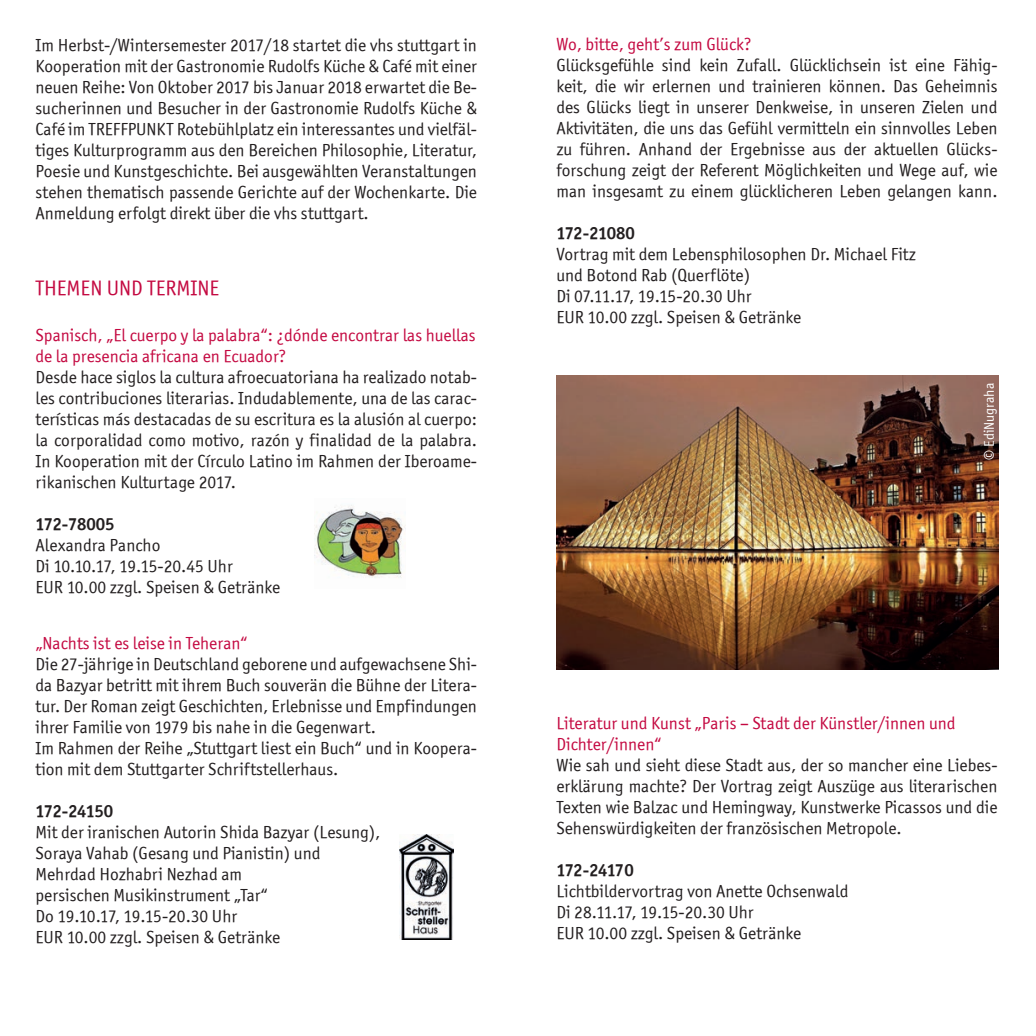
<style>
.page{position:relative;width:1036px;height:1036px;background:#fff}
.page>*{position:absolute;margin:0;border:0;box-sizing:border-box;transform-origin:0 0}
.t1{font:21px "Officina Sans ITCTT Book";color:#c40941}
.t2{font:17.5px/21px "Officina Sans ITCTT Book";color:#231f20}
.t3{font:17.5px/21px "Officina Sans ITCTT Book";color:#c40941}
.t4{font:17.5px "Officina Sans ITCTT Bold";letter-spacing:-.045em;color:#231f20}
.t5{font:14px "Officina Sans ITCTT Book";color:#fff}
.s1{font-family:"Officina Sans ITCTT Bold"}
</style>
<div class="page">
<img style="left:315px;top:505px;width:90px;height:73px">
<img style="left:399px;top:834px;width:54px;height:105px">
<img style="left:556px;top:375px;width:442px;height:294px">
<p class="t2" style="left:36px;top:34px;width:443px;text-align:justify">Im Herbst-/Wintersemester 2017/18 startet die vhs stuttgart in Kooperation mit der Gastronomie Rudolfs Küche &amp; Café mit einer neuen Reihe: Von Oktober 2017 bis Januar 2018 erwartet die Be&shy;sucherinnen und Besucher in der Gastronomie Rudolfs Küche &amp; Café im TREFFPUNKT Rotebühlplatz ein interessantes und vielfäl&shy;tiges Kulturprogramm aus den Bereichen Philosophie, Literatur, Poesie und Kunstgeschichte. Bei ausgewählten Veranstaltungen stehen thematisch passende Gerichte auf der Wochenkarte. Die Anmeldung erfolgt direkt über die vhs stuttgart.</p>
<p class="t1" style="left:36px;top:275px;width:185px">THEMEN UND TERMINE</p>
<p class="t3" style="left:36px;top:324px;width:442px">Spanisch, „El cuerpo y la palabra“: ¿dónde encontrar las huellas de la presencia africana en Ecuador?</p>
<p class="t2" style="left:36px;top:366px;width:443px;text-align:justify">Desde hace siglos la cultura afroecuatoriana ha realizado notab&shy;les contribuciones literarias. Indudablemente, una de las carac&shy;terísticas más destacadas de su escritura es la alusión al cuerpo: la corporalidad como motivo, razón y finalidad de la palabra.<br>In Kooperation mit der Círculo Latino im Rahmen der Iberoame&shy;rikanischen Kulturtage 2017.</p>
<p class="t2" style="left:36px;top:513px;width:246px"><span class="s1">172-78005<br></span>Alexandra Pancho<br>Di 10.10.17, 19.15-20.45 Uhr<br>EUR 10.00 zzgl. Speisen &amp; Getränke</p>
<p class="t3" style="left:36px;top:632px;width:214px">„Nachts ist es leise in Teheran“</p>
<p class="t2" style="left:36px;top:653px;width:443px;text-align:justify">Die 27-jährige in Deutschland geborene und aufgewachsene Shi&shy;da Bazyar betritt mit ihrem Buch souverän die Bühne der Litera&shy;tur. Der Roman zeigt Geschichten, Erlebnisse und Empfindungen ihrer Familie von 1979 bis nahe in die Gegenwart.</p>
<p class="t2" style="left:36px;top:737px;width:443px">Im Rahmen der Reihe „Stuttgart liest ein Buch“ und in Koopera&shy;tion mit dem Stuttgarter Schriftstellerhaus.</p>
<p class="t2" style="left:36px;top:800px;width:346px"><span class="s1">172-24150<br></span>Mit der iranischen Autorin Shida Bazyar (Lesung),</p>
<p class="t2" style="left:36px;top:842px;width:287px">Soraya Vahab (Gesang und Pianistin) und</p>
<p class="t2" style="left:36px;top:863px;width:208px">Mehrdad Hozhabri Nezhad am</p>
<p class="t2" style="left:36px;top:884px;width:246px">persischen Musikinstrument „Tar“<br>Do 19.10.17, 19.15-20.30 Uhr<br>EUR 10.00 zzgl. Speisen &amp; Getränke</p>
<p class="t3" style="left:556px;top:34px;width:196px">Wo, bitte, geht’s zum Glück?</p>
<p class="t2" style="left:556px;top:55px;width:443px;text-align:justify">Glücksgefühle sind kein Zufall. Glücklichsein ist eine Fähig&shy;keit, die wir erlernen und trainieren können. Das Geheimnis des Glücks liegt in unserer Denkweise, in unseren Zielen und Aktivitäten, die uns das Gefühl vermitteln ein sinnvolles Leben zu führen. Anhand der Ergebnisse aus der aktuellen Glücks&shy;forschung zeigt der Referent Möglichkeiten und Wege auf, wie man insgesamt zu einem glücklicheren Leben gelangen kann.</p>
<p class="t4" style="left:556px;top:222px;width:80px">172-21080</p>
<p class="t2" style="left:556px;top:244px;width:361px">Vortrag mit dem Lebensphilosophen Dr. Michael Fitz</p>
<p class="t2" style="left:556px;top:265px;width:246px">und Botond Rab (Querflöte)<br>Di 07.11.17, 19.15-20.30 Uhr<br>EUR 10.00 zzgl. Speisen &amp; Getränke</p>
<p class="t5" style="left:981px;top:460px;width:78px;rotate:-90deg">© EdiNugraha</p>
<p class="t3" style="left:556px;top:713px;width:401px">Literatur und Kunst „Paris – Stadt der Künstler/innen und<br>Dichter/innen“</p>
<p class="t2" style="left:556px;top:755px;width:443px;text-align:justify">Wie sah und sieht diese Stadt aus, der so mancher eine Liebes&shy;erklärung machte? Der Vortrag zeigt Auszüge aus literarischen Texten wie Balzac und Hemingway, Kunstwerke Picassos und die Sehenswürdigkeiten der französischen Metropole.</p>
<p class="t4" style="left:556px;top:859px;width:79px">172-24170</p>
<p class="t2" style="left:556px;top:881px;width:294px">Lichtbildervortrag von Anette Ochsenwald<br>Di 28.11.17, 19.15-20.30 Uhr<br>EUR 10.00 zzgl. Speisen &amp; Getränke</p>
</div>
